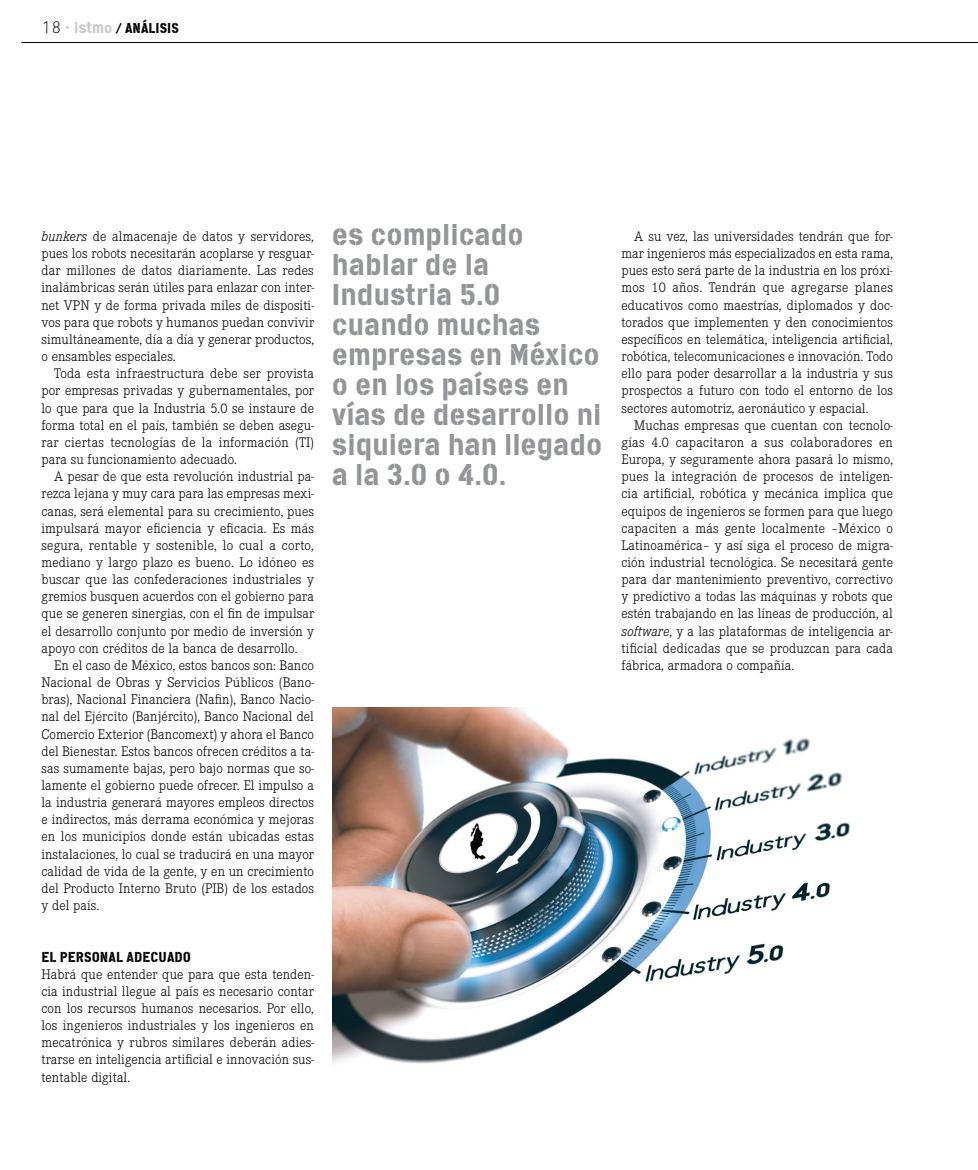
<style>
.page{position:relative;width:978px;height:1170px;background:#fff}
.page>*{position:absolute;margin:0;border:0;box-sizing:border-box;transform-origin:0 0}
.t1{font:30px/30px "Cargo";color:#939598}
.t2{font:300 14.4px/17.1px "Corporate E";letter-spacing:.005em;color:#000;text-align:justify}
.t3{font:14.4px "Cargo";letter-spacing:.005em;color:#000}
.t4{font:14.25px "Cargo";letter-spacing:.005em;color:#000}
.s1{font-family:"Numbers Revenue";font-size:16.5px}
.s2{font-family:"Zimmer";font-weight:500;font-size:15.75px;color:#c7c8ca}
.s3{font-size:15.75px;color:#c7c8ca}
.s4{font-size:15px;color:#c7c8ca}
.s5{font-size:13.5px}
.s6{font-style:italic}
</style>
<div class="page">
<hr style="left:21px;top:42px;width:957px;height:1px;background:#000">
<img style="left:332px;top:707px;width:518px;height:357px">
<p class="t4" style="left:41px;top:19px;width:139px"><span class="s1">18</span> <span class="s2">•</span> <span class="s3">istm</span><span class="s4">o</span> <span class="s5">/</span> ANÁLISIS</p>
<p class="t2" style="left:41px;top:227px;width:274px"><span class="s6">bunkers</span> de almacenaje de datos y servidores, pues los robots necesitarán acoplarse y resguar&shy;dar millones de datos diariamente. Las redes inalámbricas serán útiles para enlazar con inter&shy;net VPN y de forma privada miles de dispositi&shy;vos para que robots y humanos puedan convivir simultáneamente, día a día y generar productos, o ensambles especiales.</p>
<p class="t2" style="left:41px;top:364px;width:274px;text-indent:13px">Toda esta infraestructura debe ser provista por empresas privadas y gubernamentales, por lo que para que la Industria 5.0 se instaure de forma total en el país, también se deben asegu&shy;rar ciertas tecnologías de la información (TI) para su funcionamiento adecuado.</p>
<p class="t2" style="left:41px;top:467px;width:274px;text-indent:13px">A pesar de que esta revolución industrial pa&shy;rezca lejana y muy cara para las empresas mexi&shy;canas, será elemental para su crecimiento, pues impulsará mayor eficiencia y eficacia. Es más segura, rentable y sostenible, lo cual a corto, mediano y largo plazo es bueno. Lo idóneo es buscar que las confederaciones industriales y gremios busquen acuerdos con el gobierno para que se generen sinergias, con el fin de impulsar el desarrollo conjunto por medio de inversión y apoyo con créditos de la banca de desarrollo.</p>
<p class="t2" style="left:41px;top:656px;width:274px;text-indent:13px">En el caso de México, estos bancos son: Banco Nacional de Obras y Servicios Públicos (Bano&shy;bras), Nacional Financiera (Nafin), Banco Nacio&shy;nal del Ejército (Banjército), Banco Nacional del Comercio Exterior (Bancomext) y ahora el Banco del Bienestar. Estos bancos ofrecen créditos a ta&shy;sas sumamente bajas, pero bajo normas que so&shy;lamente el gobierno puede ofrecer. El impulso a la industria generará mayores empleos directos e indirectos, más derrama económica y mejoras en los municipios donde están ubicadas estas instalaciones, lo cual se traducirá en una mayor calidad de vida de la gente, y en un crecimiento del Producto Interno Bruto (PIB) de los estados y del país.</p>
<p class="t3" style="left:41px;top:947px;width:151px">EL PERSONAL ADECUADO</p>
<p class="t2" style="left:41px;top:964px;width:274px">Habrá que entender que para que esta tenden&shy;cia industrial llegue al país es necesario contar con los recursos humanos necesarios. Por ello, los ingenieros industriales y los ingenieros en mecatrónica y rubros similares deberán adies&shy;trarse en inteligencia artificial e innovación sus&shy;tentable digital.</p>
<h1 class="t1" style="left:332px;top:219px;width:272px">es complicado hablar de la<br>Industria 5.0 cuando muchas empresas en México o en los países en vías de desarrollo ni siquiera han llegado a la 3.0 o 4.0.</h1>
<p class="t2" style="left:621px;top:227px;width:273px;text-indent:13px">A su vez, las universidades tendrán que for&shy;mar ingenieros más especializados en esta rama, pues esto será parte de la industria en los próxi&shy;mos 10 años. Tendrán que agregarse planes educativos como maestrías, diplomados y doc&shy;torados que implementen y den conocimientos específicos en telemática, inteligencia artificial, robótica, telecomunicaciones e innovación. Todo ello para poder desarrollar a la industria y sus prospectos a futuro con todo el entorno de los sectores automotriz, aeronáutico y espacial.</p>
<p class="t2" style="left:621px;top:416px;width:273px;text-indent:13px">Muchas empresas que cuentan con tecnolo&shy;gías 4.0 capacitaron a sus colaboradores en Europa, y seguramente ahora pasará lo mismo, pues la integración de procesos de inteligen&shy;cia artificial, robótica y mecánica implica que equipos de ingenieros se formen para que luego capaciten a más gente localmente –México o Latinoamérica– y así siga el proceso de migra&shy;ción industrial tecnológica. Se necesitará gente para dar mantenimiento preventivo, correctivo y predictivo a todas las máquinas y robots que estén trabajando en las líneas de producción, al <span class="s6">software</span>, y a las plataformas de inteligencia ar&shy;tificial dedicadas que se produzcan para cada fábrica, armadora o compañía.</p>
</div>
